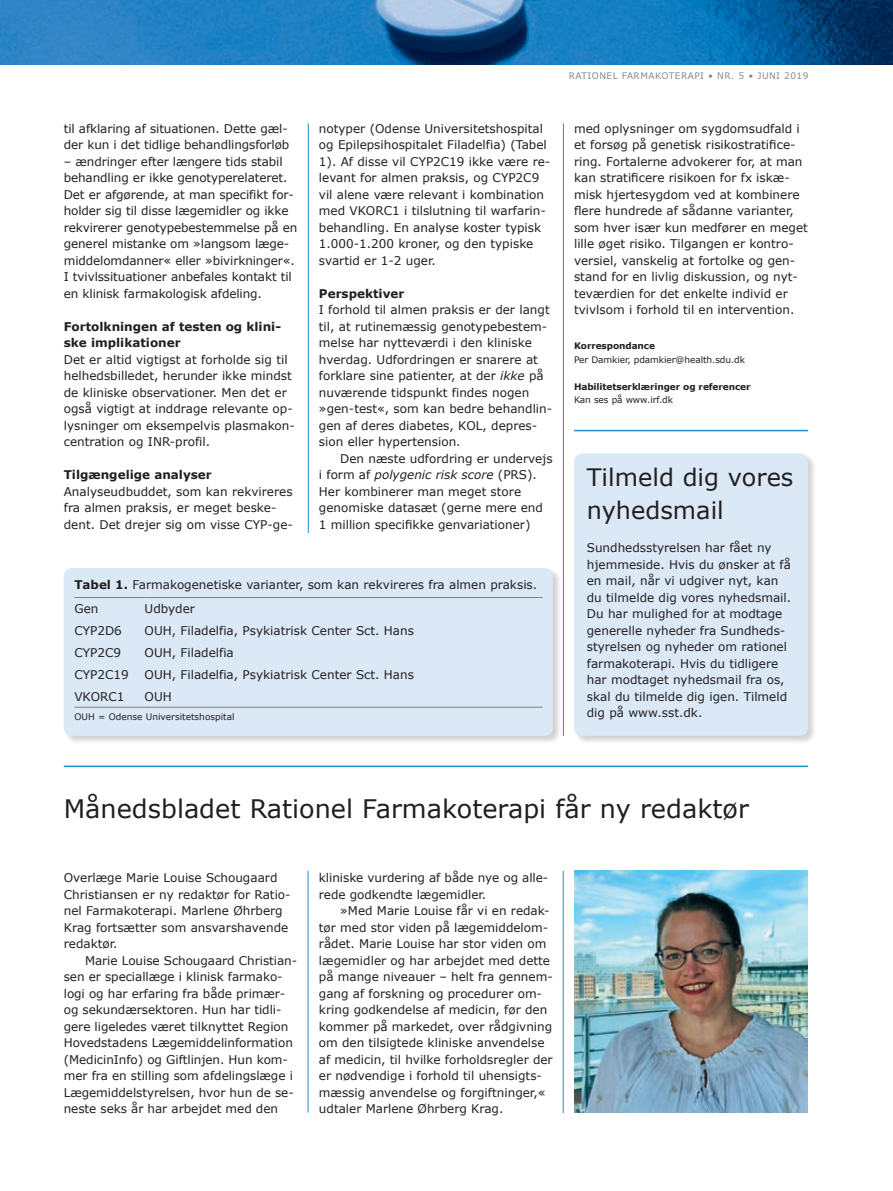
<style>
.page{position:relative;width:893px;height:1191px;background:#fff}
.page>*{position:absolute;margin:0;border:0;box-sizing:border-box;transform-origin:0 0}
.t1{font:25.5px "Verdana";color:#231f20}
.t2{font:24px/33px "Verdana";color:#231f20}
.t3{font:12px/16.5px "Verdana";color:#231f20}
.t4{font:700 12px/16.5px "Verdana";color:#231f20}
.t5{font:9px "Verdana";letter-spacing:-.01em;color:#231f20}
.t6{font:700 9px "Verdana";letter-spacing:-.01em;color:#231f20}
.t7{font:9px "Verdana";letter-spacing:.05em;color:#87898c}
.s1{font-style:italic}
.s2{font-weight:700}
</style>
<div class="page">
<img style="left:0;top:0;width:893px;height:64px">
<hr style="left:563px;top:123px;width:1px;height:613px;background:#1d90d0">
<hr style="left:308px;top:123px;width:1px;height:410px;background:#1d90d0">
<div style="left:63px;top:567px;width:499px;height:178px;background:#231f20;opacity:.2"></div>
<div style="left:64px;top:568px;width:489px;height:168px;background:#dbe9f6;border-radius:9px"></div>
<hr style="left:74px;top:707px;width:71px;height:1px;background:#808285">
<hr style="left:145px;top:707px;width:398px;height:1px;background:#808285">
<hr style="left:74px;top:597px;width:71px;height:1px;background:#808285">
<hr style="left:145px;top:597px;width:398px;height:1px;background:#808285">
<hr style="left:308px;top:871px;width:1px;height:241px;background:#1d90d0">
<hr style="left:563px;top:871px;width:1px;height:242px;background:#1d90d0">
<img style="left:574px;top:871px;width:234px;height:241px">
<hr style="left:64px;top:765px;width:744px;height:2px;background:#1d90d0">
<hr style="left:574px;top:430px;width:234px;height:1px;background:#1d90d0">
<div style="left:574px;top:453px;width:243px;height:292px;background:#231f20;opacity:.2"></div>
<div style="left:574px;top:453px;width:234px;height:283px;background:#dbe9f6;border-radius:9px"></div>
<p class="t7" style="left:569px;top:69px;width:241px">RATIONEL FARMAKOTERAPI • NR. 5 • JUNI 2019</p>
<p class="t3" style="left:64px;top:120px;width:227px">til afklaring af situationen. Dette gæl&shy;der kun i det tidlige behandlingsforløb</p>
<p class="t3" style="left:64px;top:153px;width:235px">– ændringer efter længere tids stabil behandling er ikke genotyperelateret.<br>Det er afgørende, at man specifikt for&shy;holder sig til disse lægemidler og ikke rekvirerer genotypebestemmelse på en generel mistanke om »langsom læge&shy;middelomdanner« eller »bivirkninger«.<br>I tvivlssituationer anbefales kontakt til en klinisk farmakologisk afdeling.</p>
<p class="t4" style="left:64px;top:318px;width:219px">Fortolkningen af testen og klini&shy;ske implikationer</p>
<p class="t3" style="left:64px;top:351px;width:233px">Det er altid vigtigst at forholde sig til helhedsbilledet, herunder ikke mindst de kliniske observationer. Men det er også vigtigt at inddrage relevante op&shy;lysninger om eksempelvis plasmakon&shy;centration og INR-profil.</p>
<p class="t4" style="left:64px;top:466px;width:150px">Tilgængelige analyser</p>
<p class="t3" style="left:64px;top:483px;width:231px">Analyseudbuddet, som kan rekvireres fra almen praksis, er meget beske&shy;dent. Det drejer sig om visse CYP-ge-</p>
<p class="t3" style="left:319px;top:120px;width:233px">notyper (Odense Universitetshospital og Epilepsihospitalet Filadelfia) (Tabel 1). Af disse vil CYP2C19 ikke være re&shy;levant for almen praksis, og CYP2C9 vil alene være relevant i kombination med VKORC1 i tilslutning til warfarin&shy;behandling. En analyse koster typisk 1.000-1.200 kroner, og den typiske svartid er 1-2 uger.</p>
<p class="t4" style="left:319px;top:285px;width:87px">Perspektiver</p>
<p class="t3" style="left:319px;top:301px;width:235px">I forhold til almen praksis er der langt til, at rutinemæssig genotypebestem&shy;melse har nytteværdi i den kliniske hverdag. Udfordringen er snarere at forklare sine patienter, at der <span class="s1">ikke</span> på nuværende tidspunkt findes nogen »gen-test«, som kan bedre behandlin&shy;gen af deres diabetes, KOL, depres&shy;sion eller hypertension.</p>
<p class="t3" style="left:319px;top:450px;width:235px;text-indent:21px">Den næste udfordring er undervejs i form af <span class="s1">polygenic risk score</span> (PRS).<br>Her kombinerer man meget store genomiske datasæt (gerne mere end 1 million specifikke genvariationer)</p>
<p class="t3" style="left:74px;top:572px;width:464px;line-height:24px"><span class="s2">Tabel 1.</span> Farmakogenetiske varianter, som kan rekvireres fra almen praksis.<br>Gen</p>
<p class="t3" style="left:145px;top:600px;width:52px">Udbyder</p>
<p class="t3" style="left:74px;top:622px;width:49px">CYP2D6</p>
<p class="t3" style="left:145px;top:622px;width:271px">OUH, Filadelfia, Psykiatrisk Center Sct. Hans</p>
<p class="t3" style="left:74px;top:644px;width:48px">CYP2C9</p>
<p class="t3" style="left:145px;top:644px;width:91px">OUH, Filadelfia</p>
<p class="t3" style="left:74px;top:666px;width:56px">CYP2C19</p>
<p class="t3" style="left:145px;top:666px;width:271px">OUH, Filadelfia, Psykiatrisk Center Sct. Hans</p>
<p class="t3" style="left:74px;top:688px;width:52px">VKORC1</p>
<p class="t3" style="left:145px;top:688px;width:29px">OUH</p>
<p class="t5" style="left:74px;top:711px;width:162px">OUH = Odense Universitetshospital</p>
<p class="t3" style="left:574px;top:120px;width:235px">med oplysninger om sygdomsudfald i et forsøg på genetisk risikostratifice&shy;ring. Fortalerne advokerer for, at man kan stratificere risikoen for fx iskæ&shy;misk hjertesygdom ved at kombinere flere hundrede af sådanne varianter, som hver især kun medfører en meget lille øget risiko. Tilgangen er kontro&shy;versiel, vanskelig at fortolke og gen&shy;stand for en livlig diskussion, og nyt&shy;teværdien for det enkelte individ er tvivlsom i forhold til en intervention.</p>
<p class="t6" style="left:574px;top:339px;width:83px">Korrespondance</p>
<p class="t5" style="left:574px;top:353px;width:173px">Per Damkier, pdamkier@health.sdu.dk</p>
<p class="t6" style="left:574px;top:380px;width:178px">Habilitetserklæringer og referencer</p>
<p class="t5" style="left:574px;top:394px;width:101px">Kan ses på www.irf.dk</p>
<h2 class="t2" style="left:587px;top:460px;width:208px">Tilmeld dig vores nyhedsmail</h2>
<p class="t3" style="left:587px;top:539px;width:206px">Sundhedsstyrelsen har fået ny hjemmeside. Hvis du ønsker at få en mail, når vi udgiver nyt, kan du tilmelde dig vores nyhedsmail.<br>Du har mulighed for at modtage generelle nyheder fra Sundheds&shy;styrelsen og nyheder om rationel farmakoterapi. Hvis du tidligere har modtaget nyhedsmail fra os, skal du tilmelde dig igen. Tilmeld dig på www.sst.dk.</p>
<h1 class="t1" style="left:64px;top:791px;width:687px">Månedsbladet Rationel Farmakoterapi får ny redaktør</h1>
<p class="t3" style="left:64px;top:869px;width:228px">Overlæge Marie Louise Schougaard<br>Christiansen er ny redaktør for Ratio&shy;nel Farmakoterapi. Marlene Øhrberg<br>Krag fortsætter som ansvarshavende redaktør.</p>
<p class="t3" style="left:64px;top:951px;width:235px;text-indent:21px">Marie Louise Schougaard Christian&shy;sen er speciallæge i klinisk farmako&shy;logi og har erfaring fra både primær&shy;og sekundærsektoren. Hun har tidli&shy;gere ligeledes været tilknyttet Region Hovedstadens Lægemiddelinformation (MedicinInfo) og Giftlinjen. Hun kom&shy;mer fra en stilling som afdelingslæge i Lægemiddelstyrelsen, hvor hun de se&shy;neste seks år har arbejdet med den</p>
<p class="t3" style="left:319px;top:869px;width:231px">kliniske vurdering af både nye og alle&shy;rede godkendte lægemidler.</p>
<p class="t3" style="left:319px;top:902px;width:235px;text-indent:21px">»Med Marie Louise får vi en redak&shy;tør med stor viden på lægemiddelom&shy;rådet. Marie Louise har stor viden om lægemidler og har arbejdet med dette på mange niveauer – helt fra gennem&shy;gang af forskning og procedurer om&shy;kring godkendelse af medicin, før den kommer på markedet, over rådgivning om den tilsigtede kliniske anvendelse af medicin, til hvilke forholdsregler der er nødvendige i forhold til uhensigts&shy;mæssig anvendelse og forgiftninger,« udtaler Marlene Øhrberg Krag.</p>
</div>
